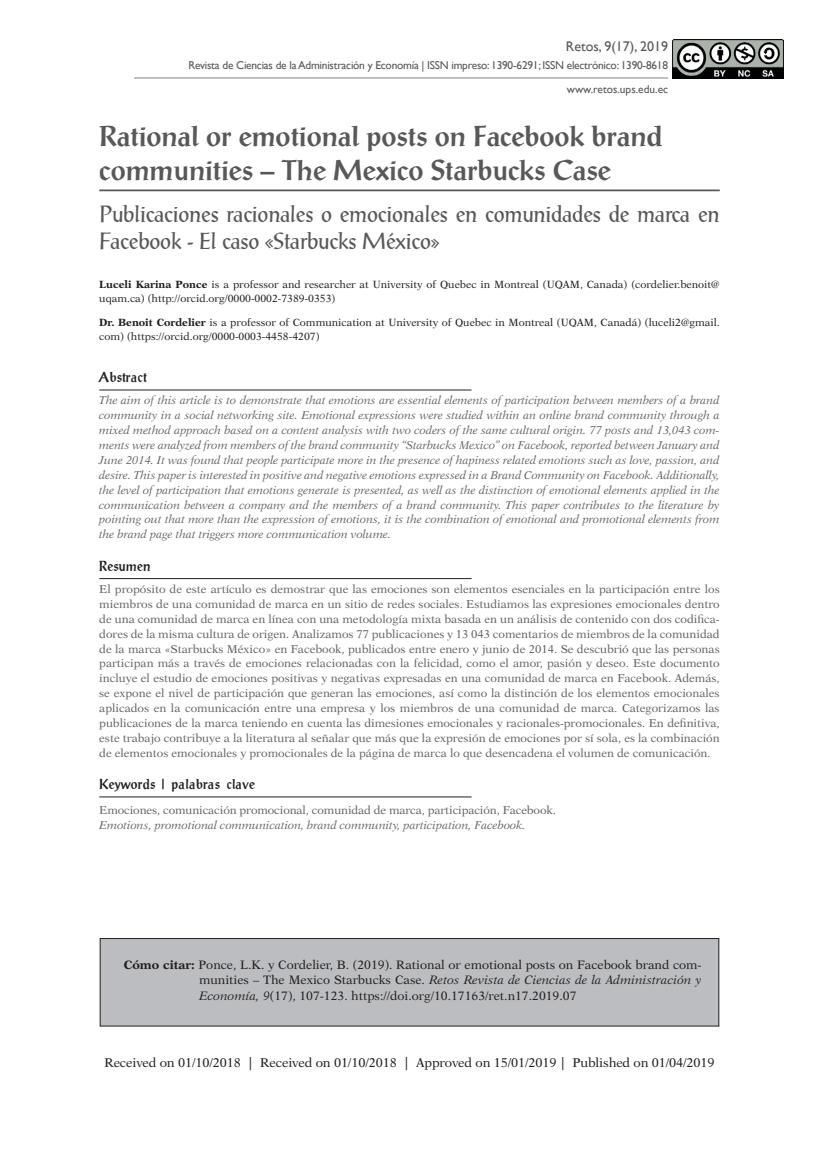
<style>
.page{position:relative;width:819px;height:1151px;background:#fff}
.page>*{position:absolute;margin:0;border:0;box-sizing:border-box;transform-origin:0 0}
.Título_español_ok{font:700 28px/33.6px "Post Antiqua";color:#57585a}
.Título_inglés_Ok{font:22.75px/27.3px "Post Antiqua";letter-spacing:-.01em;color:#57585a}
.Titulo_resumen_ok{font:600 15.4px "Post Antiqua";color:#231f20;scale:.91 1}
.citas_ok{font:14px "Gill Sans";color:#57585a}
.fechas_envío_y_recep{font:12.78px "New Aster LT Std";letter-spacing:-.01em;color:#231f20}
.forma_sugerida{font:12.25px/15.8px "New Aster LT Std";color:#231f20;text-align:justify}
.Resumen_ok{font:11.38px/14.9px "New Aster LT Std";letter-spacing:-.01em;color:#636366;text-align:justify}
.Abstract_ok{font:italic 11.38px/14.9px "New Aster LT Std";letter-spacing:-.01em;color:#636366;text-align:justify}
.citas_ok-2{font:11.38px "Gill Sans";letter-spacing:-.02em;color:#57585a}
.Resumen_ok-2{font:italic 11.38px "New Aster LT Std";letter-spacing:-.01em;color:#636366}
.citas_ok-3{font:11.38px "Gill Sans";color:#57585a}
.Mail_ok{font:10.5px/14px "New Aster LT Std";color:#231f20}
.s1{font-weight:700}
.s2{font-style:italic}
.s3{font-family:"Helvetica";font-weight:700}
</style>
<div class="page">
<div style="left:100px;top:938px;width:618px;height:88px;background:#bcbdc0"></div>
<div style="left:100px;top:938px;width:619px;height:88px;border:1px solid #231f20"></div>
<img style="left:672px;top:40px;width:111px;height:38px">
<hr style="left:134px;top:78px;width:534px;height:1px;background:#808285">
<hr style="left:99px;top:189px;width:620px;height:2px;background:#57585a">
<hr style="left:99px;top:390px;width:372px;height:1px;background:#231f20">
<hr style="left:99px;top:578px;width:372px;height:1px;background:#231f20">
<hr style="left:99px;top:796px;width:372px;height:1px;background:#231f20">
<p class="citas_ok" style="left:566px;top:38px;width:104px">Retos, 9(17), 2019</p>
<p class="citas_ok-2" style="left:188px;top:58px;width:481px">Revista de Ciencias de la Administración y Economía | ISSN impreso: 1390-6291; ISSN electrónico: 1390-8618</p>
<p class="citas_ok-3" style="left:567px;top:82px;width:103px">www.retos.ups.edu.ec</p>
<p class="Título_español_ok" style="left:99px;top:119px;width:564px">Rational or emotional posts on Facebook brand communities – The Mexico Starbucks Case</p>
<p class="Título_inglés_Ok" style="left:99px;top:200px;width:622px">Publicaciones racionales o emocionales en comunidades de marca en<br>Facebook - El caso «Starbucks México»</p>
<p class="Mail_ok" style="left:99px;top:277px;width:622px"><span class="s1">Luceli Karina Ponce</span> is a professor and researcher at University of Quebec in Montreal (UQAM, Canada) (cordelier.benoit@ uqam.ca) (http://orcid.org/0000-0002-7389-0353)</p>
<p class="Mail_ok" style="left:99px;top:315px;width:622px"><span class="s1">Dr. Benoit Cordelier</span> is a professor of Communication at University of Quebec in Montreal (UQAM, Canadá) (luceli2@gmail. com) (https://orcid.org/0000-0003-4458-4207)</p>
<p class="Titulo_resumen_ok" style="left:99px;top:369px;width:54px">Abstract</p>
<p class="Abstract_ok" style="left:99px;top:393px;width:622px">The aim of this article is to demonstrate that emotions are essential elements of participation between members of a brand community in a social networking site. Emotional expressions were studied within an online brand community through a mixed method approach based on a content analysis with two coders of the same cultural origin. 77 posts and 13,043 com&shy;ments were analyzed from members of the brand community “Starbucks Mexico” on Facebook, reported between January and June 2014. It was found that people participate more in the presence of hapiness related emotions such as love, passion, and desire. This paper is interested in positive and negative emotions expressed in a Brand Community on Facebook. Additionally, the level of participation that emotions generate is presented, as well as the distinction of emotional elements applied in the communication between a company and the members of a brand community. This paper contributes to the literature by pointing out that more than the expression of emotions, it is the combination of emotional and promotional elements from the brand page that triggers more communication volume.</p>
<p class="Titulo_resumen_ok" style="left:99px;top:558px;width:58px">Resumen</p>
<p class="Resumen_ok" style="left:99px;top:582px;width:622px">El propósito de este artículo es demostrar que las emociones son elementos esenciales en la participación entre los miembros de una comunidad de marca en un sitio de redes sociales. Estudiamos las expresiones emocionales dentro de una comunidad de marca en línea con una metodología mixta basada en un análisis de contenido con dos codifica&shy;dores de la misma cultura de origen. Analizamos 77 publicaciones y 13 043 comentarios de miembros de la comunidad de la marca «Starbucks México» en Facebook, publicados entre enero y junio de 2014. Se descubrió que las personas participan más a través de emociones relacionadas con la felicidad, como el amor, pasión y deseo. Este documento incluye el estudio de emociones positivas y negativas expresadas en una comunidad de marca en Facebook. Además, se expone el nivel de participación que generan las emociones, así como la distinción de los elementos emocionales aplicados en la comunicación entre una empresa y los miembros de una comunidad de marca. Categorizamos las publicaciones de la marca teniendo en cuenta las dimesiones emocionales y racionales-promocionales. En definitiva, este trabajo contribuye a la literatura al señalar que más que la expresión de emociones por sí sola, es la combinación de elementos emocionales y promocionales de la página de marca lo que desencadena el volumen de comunicación.</p>
<p class="Titulo_resumen_ok" style="left:99px;top:776px;width:172px">Keywords | palabras clave</p>
<p class="Resumen_ok" style="left:99px;top:802px;width:458px">Emociones, comunicación promocional, comunidad de marca, participación, Facebook.</p>
<p class="Resumen_ok-2" style="left:99px;top:818px;width:428px">Emotions, promotional communication, brand community, participation, Facebook.</p>
<p class="forma_sugerida" style="left:199px;top:956px;width:504px;text-indent:-75px"><span class="s1">Cómo citar:</span> Ponce, L.K. y Cordelier, B. (2019). Rational or emotional posts on Facebook brand com&shy;munities – The Mexico Starbucks Case. <span class="s2">Retos Revista de Ciencias de la Administración y Economía, 9</span>(17), 107-123. https://doi.org/10.17163/ret.n17.2019.07</p>
<p class="fechas_envío_y_recep" style="left:104px;top:1055px;width:611px">Received on 01/10/2018 <span class="s3">│</span> Received on 01/10/2018 <span class="s3">│</span> Approved on 15/01/2019<span class="s3">│</span> Published on 01/04/2019</p>
</div>
